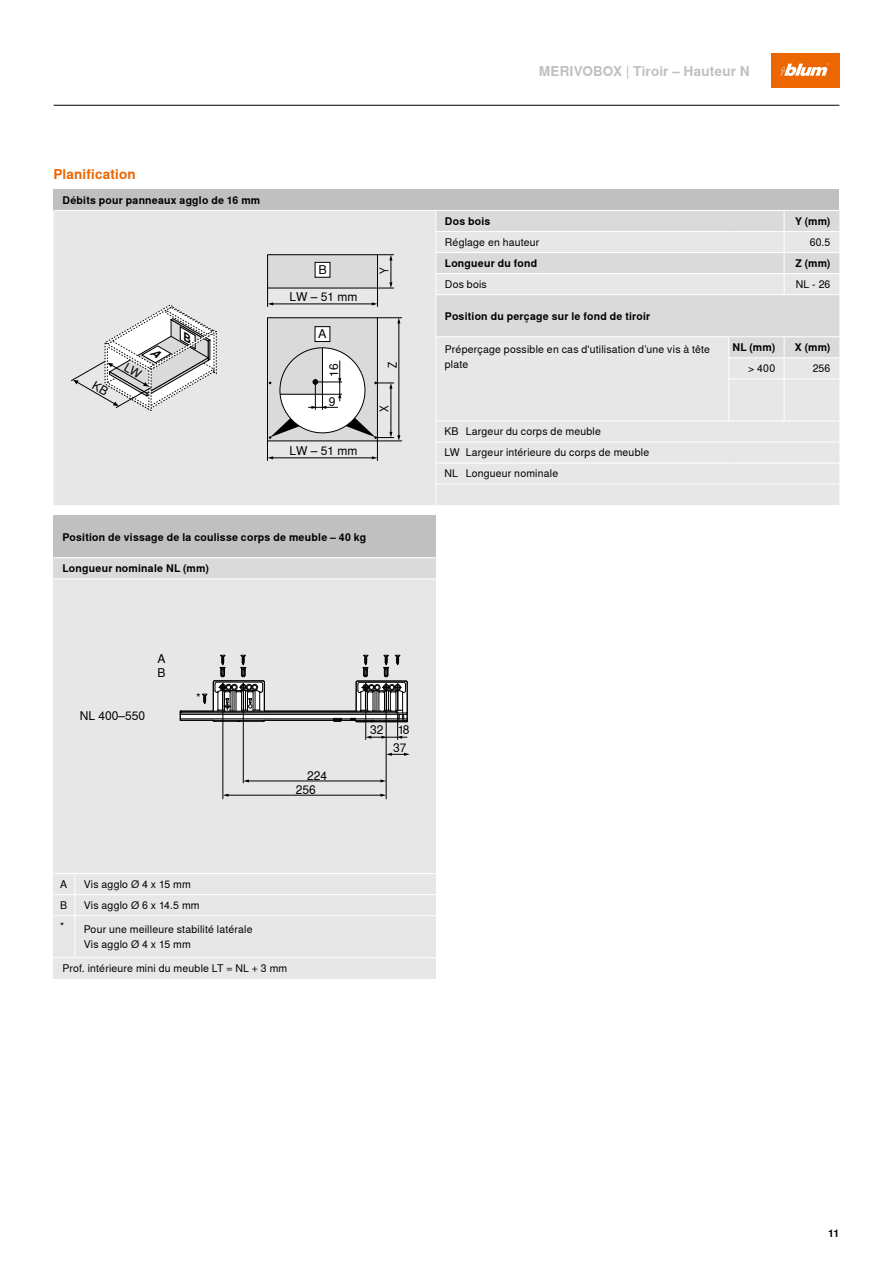
<style>
.page{position:relative;width:893px;height:1263px;background:#fff}
.page>*{position:absolute;margin:0;border:0;box-sizing:border-box;transform-origin:0 0}
.t1{font:700 13.5px "Nimbus Sans Global";letter-spacing:.01em;color:#c0c0c1}
.t2{font:700 13.5px "Nimbus Sans Global";letter-spacing:.01em;color:#ec6602}
.t3{font:12px/17.2px "Nimbus Sans Global";color:#000;text-align:right}
.t4{font:12px "Nimbus Sans Global";color:#000;scale:.83 1}
.t5{font:12px "Nimbus Sans Global";color:#000;scale:1.05 1}
.t6{font:10.5px/21px "Nimbus Sans Global";letter-spacing:.02em;color:#000}
.t7{font:700 10.5px "Nimbus Sans Global";letter-spacing:.02em;color:#000}
</style>
<div class="page">
<div style="left:771px;top:54px;width:68px;height:34px;background:#ec6602"></div>
<svg style="left:781px;top:63px;width:48px;height:13px"></svg>
<div style="left:54px;top:516px;width:382px;height:463px;background:#e7e7e7"></div>
<div style="left:54px;top:516px;width:382px;height:42px;background:#c0c0c1"></div>
<div style="left:54px;top:558px;width:382px;height:21px;background:#dadada"></div>
<hr style="left:75px;top:873px;width:361px;height:1px;background:#fff">
<hr style="left:75px;top:894px;width:361px;height:1px;background:#fff">
<hr style="left:75px;top:915px;width:361px;height:1px;background:#fff">
<svg style="left:54px;top:873px;width:21px;height:85px"></svg>
<hr style="left:75px;top:957px;width:361px;height:1px;background:#fff">
<svg style="left:54px;top:557px;width:21px;height:1px"></svg>
<hr style="left:75px;top:557px;width:361px;height:1px;background:#fff">
<svg style="left:54px;top:578px;width:21px;height:1px"></svg>
<hr style="left:75px;top:578px;width:361px;height:1px;background:#fff">
<div style="left:54px;top:189px;width:785px;height:21px;background:#c0c0c1"></div>
<div style="left:54px;top:211px;width:785px;height:294px;background:#e7e7e7"></div>
<svg style="left:437px;top:211px;width:402px;height:147px;background:#dfdfdf"></svg>
<hr style="left:436px;top:231px;width:293px;height:1px;background:#fff">
<hr style="left:729px;top:231px;width:55px;height:1px;background:#fff">
<hr style="left:784px;top:231px;width:55px;height:1px;background:#fff">
<hr style="left:436px;top:252px;width:293px;height:1px;background:#fff">
<hr style="left:729px;top:252px;width:55px;height:1px;background:#fff">
<hr style="left:784px;top:252px;width:55px;height:1px;background:#fff">
<hr style="left:436px;top:273px;width:293px;height:1px;background:#fff">
<hr style="left:729px;top:273px;width:55px;height:1px;background:#fff">
<hr style="left:784px;top:273px;width:55px;height:1px;background:#fff">
<hr style="left:436px;top:294px;width:293px;height:1px;background:#fff">
<hr style="left:729px;top:294px;width:55px;height:1px;background:#fff">
<hr style="left:784px;top:294px;width:55px;height:1px;background:#fff">
<hr style="left:436px;top:336px;width:293px;height:1px;background:#fff">
<hr style="left:729px;top:336px;width:55px;height:1px;background:#fff">
<hr style="left:784px;top:336px;width:55px;height:1px;background:#fff">
<hr style="left:728px;top:357px;width:56px;height:1px;background:#fff">
<svg style="left:728px;top:337px;width:1px;height:41px"></svg>
<hr style="left:784px;top:357px;width:55px;height:1px;background:#fff">
<svg style="left:784px;top:337px;width:1px;height:41px"></svg>
<hr style="left:728px;top:378px;width:56px;height:1px;background:#fff">
<hr style="left:728px;top:379px;width:1px;height:42px;background:#fff">
<hr style="left:784px;top:378px;width:55px;height:1px;background:#fff">
<hr style="left:784px;top:379px;width:1px;height:42px;background:#fff">
<svg style="left:436px;top:211px;width:1px;height:83px"></svg>
<hr style="left:436px;top:295px;width:1px;height:41px;background:#fff">
<svg style="left:436px;top:337px;width:1px;height:42px"></svg>
<hr style="left:436px;top:379px;width:1px;height:42px;background:#fff">
<hr style="left:436px;top:421px;width:293px;height:1px;background:#fff">
<hr style="left:729px;top:421px;width:55px;height:1px;background:#fff">
<hr style="left:784px;top:421px;width:55px;height:1px;background:#fff">
<hr style="left:436px;top:442px;width:293px;height:1px;background:#fff">
<hr style="left:729px;top:442px;width:55px;height:1px;background:#fff">
<hr style="left:784px;top:442px;width:55px;height:1px;background:#fff">
<hr style="left:436px;top:463px;width:293px;height:1px;background:#fff">
<hr style="left:729px;top:463px;width:55px;height:1px;background:#fff">
<hr style="left:784px;top:463px;width:55px;height:1px;background:#fff">
<svg style="left:436px;top:422px;width:1px;height:83px"></svg>
<svg style="left:784px;top:211px;width:1px;height:83px"></svg>
<hr style="left:436px;top:484px;width:293px;height:1px;background:#fff">
<hr style="left:729px;top:484px;width:55px;height:1px;background:#fff">
<hr style="left:784px;top:484px;width:55px;height:1px;background:#fff">
<div style="left:267px;top:318px;width:110px;height:123px;background:#dadada"></div>
<div style="left:267px;top:318px;width:111px;height:123px;border:1px solid #000"></div>
<hr style="left:399px;top:322px;width:1px;height:114px;background:#000">
<svg style="left:377px;top:317px;width:25px;height:6px"></svg>
<div style="left:268px;top:255px;width:109px;height:33px;background:#dadada"></div>
<hr style="left:272px;top:304px;width:101px;height:1px;background:#000">
<svg style="left:372px;top:254px;width:22px;height:52px"></svg>
<svg style="left:267px;top:287px;width:6px;height:19px"></svg>
<div style="left:315px;top:327px;width:15px;height:14px;background:#fff"></div>
<div style="left:315px;top:326px;width:15px;height:16px;border:1px solid #000"></div>
<div style="left:315px;top:262px;width:15px;height:15px;background:#fff"></div>
<div style="left:315px;top:262px;width:15px;height:16px;border:1px solid #000"></div>
<svg style="left:267px;top:348px;width:135px;height:113px"></svg>
<hr style="left:228px;top:795px;width:153px;height:1px;background:#000">
<svg style="left:224px;top:794px;width:5px;height:3px"></svg>
<svg style="left:380px;top:794px;width:6px;height:3px"></svg>
<hr style="left:248px;top:781px;width:133px;height:1px;background:#000">
<svg style="left:380px;top:779px;width:6px;height:3px"></svg>
<svg style="left:387px;top:753px;width:23px;height:3px"></svg>
<hr style="left:397px;top:684px;width:1px;height:56px;background:#000">
<hr style="left:386px;top:684px;width:1px;height:115px;background:#000">
<hr style="left:365px;top:684px;width:1px;height:56px;background:#000">
<hr style="left:223px;top:683px;width:1px;height:116px;background:#000">
<hr style="left:243px;top:683px;width:1px;height:100px;background:#000">
<svg style="left:366px;top:736px;width:41px;height:3px"></svg>
<svg style="left:180px;top:655px;width:228px;height:67px"></svg>
<hr style="left:54px;top:105px;width:785px;height:1px;background:#000">
<svg style="left:71px;top:305px;width:146px;height:106px"></svg>
<p class="t2" style="left:54px;top:166px;width:84px">Planification</p>
<p class="t7" style="left:63px;top:194px;width:199px">Débits pour panneaux agglo de 16 mm</p>
<p class="t5" style="left:318px;top:263px;width:10px">B</p>
<p class="t3" style="left:289px;top:288px;width:70px">LW – 51 mm</p>
<p class="t5" style="left:318px;top:327px;width:10px">A</p>
<p class="t3" style="left:325px;top:377px;width:15px;rotate:-90deg">16</p>
<p class="t3" style="left:329px;top:393px;width:8px">9</p>
<p class="t3" style="left:289px;top:442px;width:70px">LW – 51 mm</p>
<p class="t4" style="left:377px;top:274px;width:9px;rotate:-90deg">Y</p>
<p class="t4" style="left:386px;top:368px;width:9px;rotate:-90deg">Z</p>
<p class="t4" style="left:377px;top:412px;width:9px;rotate:-90deg">X</p>
<p class="t7" style="left:63px;top:531px;width:305px">Position de vissage de la coulisse corps de meuble – 40 kg</p>
<p class="t7" style="left:63px;top:562px;width:148px">Longueur nominale NL (mm)</p>
<p class="t3" style="left:157px;top:651px;width:10px;line-height:14.4px;text-align:left">A<br>B</p>
<p class="t3" style="left:80px;top:707px;width:67px">NL 400–550</p>
<p class="t3" style="left:196px;top:689px;width:6px">*</p>
<p class="t3" style="left:307px;top:767px;width:22px">224</p>
<p class="t3" style="left:296px;top:781px;width:22px">256</p>
<p class="t6" style="left:84px;top:874px;width:117px">Vis agglo Ø 4 x 15 mm<br>Vis agglo Ø 6 x 14.5 mm</p>
<p class="t6" style="left:84px;top:922px;width:170px;line-height:15px">Pour une meilleure stabilité latérale<br>Vis agglo Ø 4 x 15 mm</p>
<p class="t6" style="left:63px;top:958px;width:226px">Prof. intérieure mini du meuble LT = NL + 3 mm</p>
<p class="t6" style="left:60px;top:874px;width:9px;text-align:justify">A B *</p>
<p class="t3" style="left:370px;top:722px;width:41px">32 18<br>37</p>
<p class="t1" style="left:539px;top:63px;width:213px">MERIVOBOX | Tiroir – Hauteur N</p>
<p class="t7" style="left:445px;top:215px;width:47px">Dos bois</p>
<p class="t6" style="left:445px;top:232px;width:96px">Réglage en hauteur</p>
<p class="t6" style="left:445px;top:274px;width:43px">Dos bois</p>
<p class="t7" style="left:445px;top:257px;width:94px">Longueur du fond</p>
<p class="t7" style="left:445px;top:310px;width:207px">Position du perçage sur le fond de tiroir</p>
<p class="t7" style="left:795px;top:215px;width:37px">Y (mm)</p>
<p class="t7" style="left:795px;top:257px;width:36px">Z (mm)</p>
<p class="t6" style="left:810px;top:232px;width:22px">60.5</p>
<p class="t6" style="left:796px;top:274px;width:36px">NL - 26</p>
<p class="t6" style="left:445px;top:342px;width:267px;line-height:15px">Préperçage possible en cas d'utilisation d’une vis à tête plate</p>
<p class="t6" style="left:444px;top:421px;width:17px;text-align:justify">KB LW NL</p>
<p class="t6" style="left:466px;top:421px;width:185px">Largeur du corps de meuble<br>Largeur intérieure du corps de meuble<br>Longueur nominale</p>
<p class="t7" style="left:732px;top:341px;width:44px">NL (mm)</p>
<p class="t7" style="left:795px;top:341px;width:37px">X (mm)</p>
<p class="t6" style="left:748px;top:358px;width:29px">&gt; 400</p>
<p class="t6" style="left:813px;top:358px;width:19px">256</p>
<p class="t7" style="left:828px;top:1227px;width:13px">11</p>
</div>
